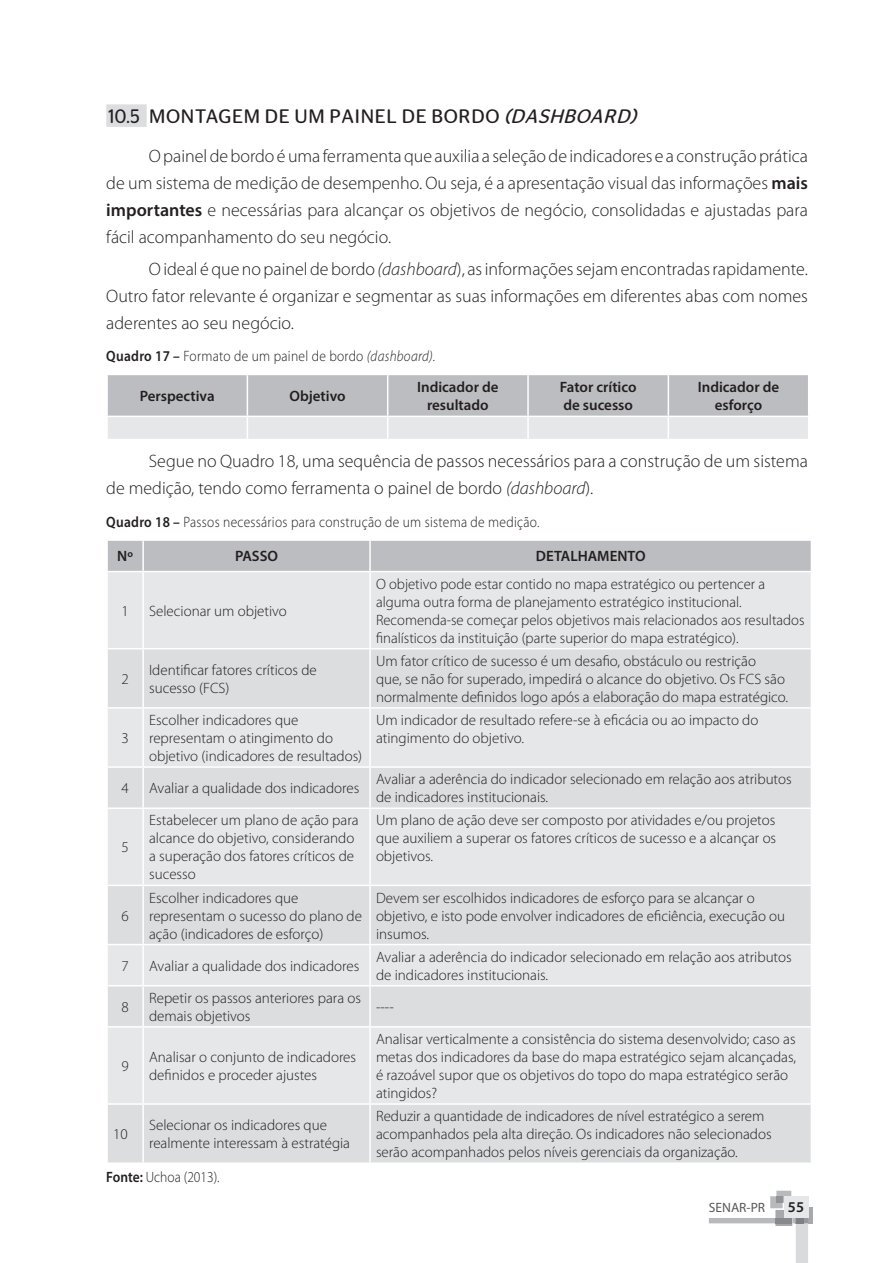
<style>
.page{position:relative;width:893px;height:1263px;background:#fff}
.page>*{position:absolute;margin:0;border:0;box-sizing:border-box;transform-origin:0 0}
.t1{font:19.5px "Stag Sans Round";letter-spacing:.04em;color:#231f20;scale:.9 1}
.t2{font:300 18px/27px "Myriad Pro";color:#231f20;text-align:justify}
.t3{font:300 15px/18px "Myriad Pro";color:#231f20}
.t4{font:300 15px "Myriad Pro";letter-spacing:.02em;color:#231f20;scale:.9 1}
.t5{font:600 15px/18px "Myriad Pro";color:#231f20;text-align:center}
.t6{font:300 15px "Myriad Pro";color:#231f20;scale:.9 1}
.t7{font:13.5px "Myriad Pro";color:#57585a}
.s1{font-style:italic}
.s2{font-weight:600}
</style>
<div class="page">
<div style="left:808px;top:1207px;width:5px;height:16px;background:#a7a8ac"></div>
<svg style="left:709px;top:1191px;width:99px;height:72px"></svg>
<div style="left:784px;top:1197px;width:24px;height:21px;background:#e6e7e9"></div>
<div style="left:106px;top:104px;width:41px;height:23px;background:#dcdddf"></div>
<svg style="left:107px;top:375px;width:702px;height:64px;background:#cccdd0"></svg>
<div style="left:108px;top:541px;width:703px;height:30px;background:#bcbdc0"></div>
<div style="left:108px;top:572px;width:703px;height:76px;background:#e6e7e9"></div>
<svg style="left:108px;top:649px;width:703px;height:513px;background:#e1e2e4"></svg>
<hr style="left:142px;top:541px;width:2px;height:30px;background:#fff">
<hr style="left:369px;top:541px;width:2px;height:30px;background:#fff">
<hr style="left:142px;top:572px;width:2px;height:76px;background:#fff">
<hr style="left:369px;top:572px;width:2px;height:76px;background:#fff">
<hr style="left:142px;top:649px;width:2px;height:58px;background:#fff">
<hr style="left:369px;top:649px;width:2px;height:58px;background:#fff">
<hr style="left:106px;top:707px;width:37px;height:2px;background:#fff">
<hr style="left:143px;top:707px;width:227px;height:2px;background:#fff">
<hr style="left:142px;top:709px;width:2px;height:57px;background:#fff">
<hr style="left:370px;top:707px;width:442px;height:2px;background:#fff">
<hr style="left:369px;top:709px;width:2px;height:57px;background:#fff">
<hr style="left:106px;top:766px;width:37px;height:2px;background:#fff">
<hr style="left:143px;top:766px;width:227px;height:2px;background:#fff">
<hr style="left:142px;top:768px;width:2px;height:39px;background:#fff">
<hr style="left:370px;top:766px;width:442px;height:2px;background:#fff">
<hr style="left:369px;top:768px;width:2px;height:39px;background:#fff">
<hr style="left:106px;top:807px;width:37px;height:2px;background:#fff">
<hr style="left:143px;top:807px;width:227px;height:2px;background:#fff">
<hr style="left:142px;top:809px;width:2px;height:76px;background:#fff">
<hr style="left:370px;top:807px;width:442px;height:2px;background:#fff">
<hr style="left:369px;top:809px;width:2px;height:76px;background:#fff">
<hr style="left:106px;top:885px;width:37px;height:1px;background:#fff">
<hr style="left:143px;top:885px;width:227px;height:1px;background:#fff">
<hr style="left:142px;top:886px;width:2px;height:58px;background:#fff">
<hr style="left:370px;top:885px;width:442px;height:1px;background:#fff">
<hr style="left:369px;top:886px;width:2px;height:58px;background:#fff">
<hr style="left:106px;top:944px;width:37px;height:1px;background:#fff">
<hr style="left:143px;top:944px;width:227px;height:1px;background:#fff">
<hr style="left:142px;top:945px;width:2px;height:40px;background:#fff">
<hr style="left:370px;top:944px;width:442px;height:1px;background:#fff">
<hr style="left:369px;top:945px;width:2px;height:40px;background:#fff">
<hr style="left:106px;top:985px;width:37px;height:1px;background:#fff">
<hr style="left:143px;top:985px;width:227px;height:1px;background:#fff">
<hr style="left:142px;top:986px;width:2px;height:40px;background:#fff">
<hr style="left:370px;top:985px;width:442px;height:1px;background:#fff">
<hr style="left:369px;top:986px;width:2px;height:40px;background:#fff">
<hr style="left:106px;top:1026px;width:37px;height:1px;background:#fff">
<hr style="left:143px;top:1026px;width:227px;height:1px;background:#fff">
<hr style="left:142px;top:1027px;width:2px;height:76px;background:#fff">
<hr style="left:370px;top:1026px;width:442px;height:1px;background:#fff">
<hr style="left:369px;top:1027px;width:2px;height:76px;background:#fff">
<hr style="left:106px;top:1103px;width:37px;height:2px;background:#fff">
<hr style="left:143px;top:1103px;width:227px;height:2px;background:#fff">
<hr style="left:142px;top:1105px;width:2px;height:57px;background:#fff">
<hr style="left:370px;top:1103px;width:442px;height:2px;background:#fff">
<hr style="left:369px;top:1105px;width:2px;height:57px;background:#fff">
<h1 class="t1" style="left:109px;top:105px;width:594px">10.5 MONTAGEM DE UM PAINEL DE BORDO <span class="s1">(DASHBOARD)</span></h1>
<p class="t2" style="left:106px;top:143px;width:703px;text-indent:43px">O painel de bordo é uma ferramenta que auxilia a seleção de indicadores e a construção prática de um sistema de medição de desempenho. Ou seja, é a apresentação visual das informações <span class="s2">mais importantes</span> e necessárias para alcançar os objetivos de negócio, consolidadas e ajustadas para fácil acompanhamento do seu negócio.</p>
<p class="t2" style="left:106px;top:255px;width:703px;text-indent:43px">O ideal é que no painel de bordo <span class="s1">(dashboard</span>), as informações sejam encontradas rapidamente.<br>Outro fator relevante é organizar e segmentar as suas informações em diferentes abas com nomes aderentes ao seu negócio.</p>
<p class="t4" style="left:106px;top:348px;width:367px"><span class="s2">Quadro 17 –</span> Formato de um painel de bordo <span class="s1">(dashboard).</span></p>
<p class="t5" style="left:140px;top:387px;width:77px">Perspectiva</p>
<p class="t5" style="left:289px;top:387px;width:58px">Objetivo</p>
<p class="t5" style="left:417px;top:378px;width:83px">Indicador de resultado</p>
<p class="t5" style="left:560px;top:378px;width:78px;text-align:left">Fator crítico de sucesso</p>
<p class="t5" style="left:698px;top:378px;width:83px">Indicador de esforço</p>
<p class="t2" style="left:106px;top:448px;width:703px;text-indent:43px">Segue no Quadro 18, uma sequência de passos necessários para a construção de um sistema de medição, tendo como ferramenta o painel de bordo <span class="s1">(dashboard</span>).</p>
<p class="t4" style="left:106px;top:513px;width:483px"><span class="s2">Quadro 18 –</span> Passos necessários para construção de um sistema de medição.</p>
<p class="t5" style="left:117px;top:547px;width:17px">Nº</p>
<p class="t5" style="left:235px;top:547px;width:44px">PASSO</p>
<p class="t5" style="left:536px;top:547px;width:111px">DETALHAMENTO</p>
<p class="t3" style="left:121px;top:602px;width:9px">1</p>
<p class="t3" style="left:149px;top:602px;width:139px">Selecionar um objetivo</p>
<p class="t3" style="left:376px;top:575px;width:430px">O objetivo pode estar contido no mapa estratégico ou pertencer a alguma outra forma de planejamento estratégico institucional.<br>Recomenda-se começar pelos objetivos mais relacionados aos resultados finalísticos da instituição (parte superior do mapa estratégico).</p>
<p class="t3" style="left:121px;top:670px;width:9px">2</p>
<p class="t3" style="left:149px;top:661px;width:169px">Identificar fatores críticos de sucesso (FCS)</p>
<p class="t3" style="left:376px;top:652px;width:414px">Um fator crítico de sucesso é um desafio, obstáculo ou restrição<br>que, se não for superado, impedirá o alcance do objetivo. Os FCS são normalmente definidos logo após a elaboração do mapa estratégico.</p>
<p class="t3" style="left:121px;top:729px;width:9px">3</p>
<p class="t3" style="left:149px;top:711px;width:215px">Escolher indicadores que representam o atingimento do objetivo (indicadores de resultados)</p>
<p class="t3" style="left:376px;top:711px;width:384px">Um indicador de resultado refere-se à eficácia ou ao impacto do atingimento do objetivo.</p>
<p class="t3" style="left:121px;top:779px;width:9px">4</p>
<p class="t3" style="left:149px;top:779px;width:212px">Avaliar a qualidade dos indicadores</p>
<p class="t3" style="left:376px;top:770px;width:417px">Avaliar a aderência do indicador selecionado em relação aos atributos de indicadores institucionais.</p>
<p class="t3" style="left:121px;top:839px;width:9px">5</p>
<p class="t3" style="left:121px;top:907px;width:9px">6</p>
<p class="t3" style="left:149px;top:812px;width:211px">Estabelecer um plano de ação para alcance do objetivo, considerando a superação dos fatores críticos de sucesso</p>
<p class="t3" style="left:376px;top:812px;width:402px;text-align:justify">Um plano de ação deve ser composto por atividades e/ou projetos que auxiliem a superar os fatores críticos de sucesso e a alcançar os objetivos.</p>
<p class="t3" style="left:149px;top:889px;width:214px">Escolher indicadores que representam o sucesso do plano de ação (indicadores de esforço)</p>
<p class="t3" style="left:376px;top:889px;width:411px">Devem ser escolhidos indicadores de esforço para se alcançar o objetivo, e isto pode envolver indicadores de eficiência, execução ou insumos.</p>
<p class="t3" style="left:121px;top:957px;width:9px">7</p>
<p class="t3" style="left:149px;top:957px;width:212px">Avaliar a qualidade dos indicadores</p>
<p class="t3" style="left:376px;top:948px;width:417px">Avaliar a aderência do indicador selecionado em relação aos atributos de indicadores institucionais.</p>
<p class="t3" style="left:121px;top:998px;width:9px">8</p>
<p class="t3" style="left:149px;top:989px;width:213px">Repetir os passos anteriores para os demais objetivos</p>
<p class="t3" style="left:376px;top:998px;width:19px">----</p>
<p class="t3" style="left:121px;top:1057px;width:9px">9</p>
<p class="t3" style="left:149px;top:1048px;width:209px">Analisar o conjunto de indicadores definidos e proceder ajustes</p>
<p class="t3" style="left:376px;top:1030px;width:422px">Analisar verticalmente a consistência do sistema desenvolvido; caso as metas dos indicadores da base do mapa estratégico sejam alcançadas, é razoável supor que os objetivos do topo do mapa estratégico serão atingidos?</p>
<p class="t3" style="left:113px;top:1125px;width:16px">10</p>
<p class="t3" style="left:149px;top:1116px;width:202px">Selecionar os indicadores que realmente interessam à estratégia</p>
<p class="t3" style="left:376px;top:1107px;width:397px">Reduzir a quantidade de indicadores de nível estratégico a serem acompanhados pela alta direção. Os indicadores não selecionados serão acompanhados pelos níveis gerenciais da organização.</p>
<p class="t6" style="left:106px;top:1169px;width:127px"><span class="s2">Fonte:</span> Uchoa (2013).</p>
<p class="t7" style="left:709px;top:1199px;width:58px">SENAR-PR</p>
<p class="t5" style="left:788px;top:1198px;width:18px">55</p>
</div>
